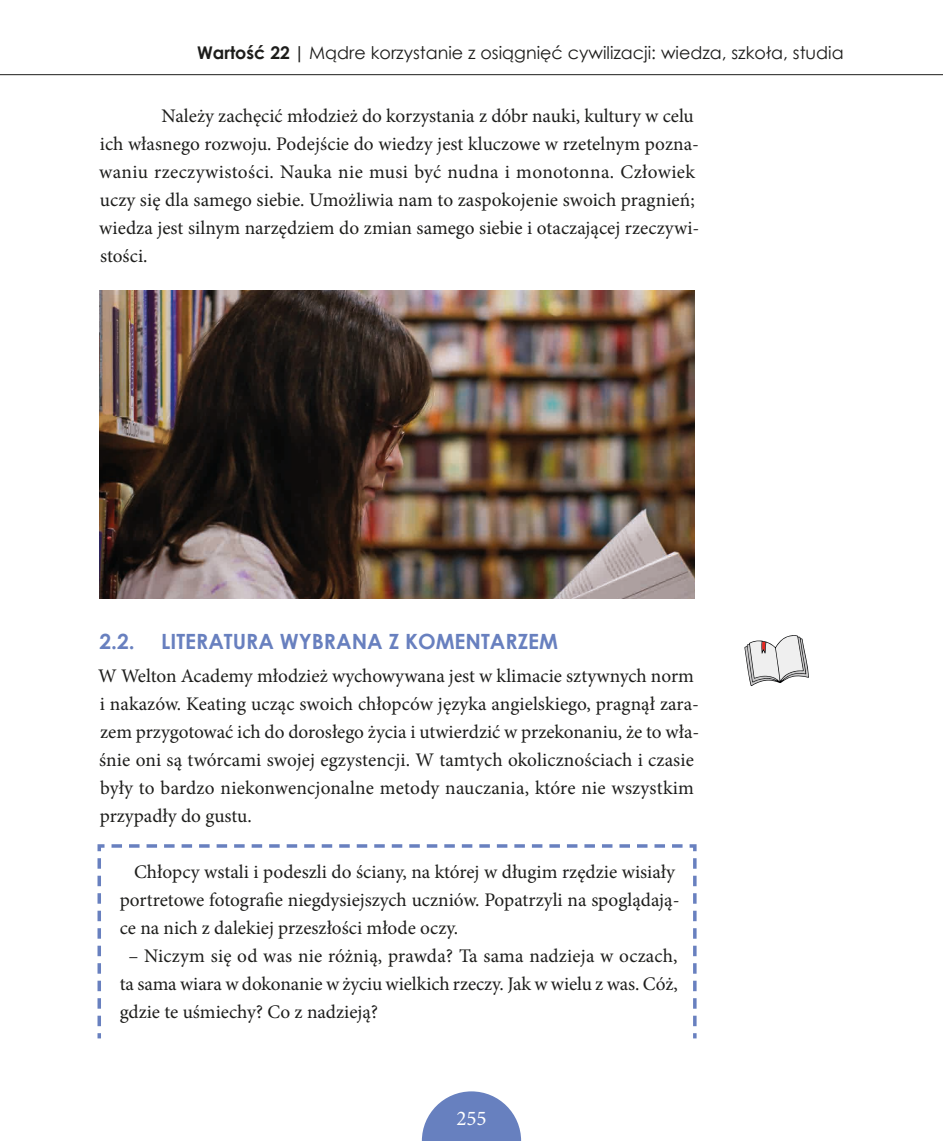
<style>
.page{position:relative;width:943px;height:1141px;background:#fff}
.page>*{position:absolute;margin:0;border:0;box-sizing:border-box;transform-origin:0 0}
.t1{font:700 21px "Century Gothic";color:#6880bf}
.t2{font:21px "Minion Pro";color:#fff}
.t3{font:19.25px/28px "Minion Pro";color:#1d1d1b}
.t4{font:17.5px "Century Gothic";color:#1d1d1b}
.s1{font-weight:700}
</style>
<div class="page">
<svg style="left:97px;top:844px;width:600px;height:195px"></svg>
<img style="left:99px;top:290px;width:595px;height:308px">
<svg style="left:744px;top:635px;width:65px;height:51px"></svg>
<hr style="left:0;top:74px;width:943px;height:1px;background:#1d1d1b">
<svg style="left:422px;top:1091px;width:99px;height:50px"></svg>
<p class="t4" style="left:197px;top:41px;width:648px"><span class="s1">Wartość 22 |</span> Mądre korzystanie z osiągnięć cywilizacji: wiedza, szkoła, studia</p>
<p class="t3" style="left:99px;top:102px;width:601px;text-indent:62px">Należy zachęcić młodzież do korzystania z dóbr nauki, kultury w celu ich własnego rozwoju. Podejście do wiedzy jest kluczowe w rzetelnym pozna‑ waniu rzeczywistości. Nauka nie musi być nudna i monotonna. Człowiek uczy się dla samego siebie. Umożliwia nam to zaspokojenie swoich pragnień; wiedza jest silnym narzędziem do zmian samego siebie i otaczającej rzeczywi‑ stości.</p>
<p class="t1" style="left:99px;top:625px;width:37px">2.2.</p>
<p class="t1" style="left:161px;top:625px;width:398px">LITERATURA WYBRANA Z KOMENTARZEM</p>
<p class="t3" style="left:98px;top:662px;width:602px">W Welton Academy młodzież wychowywana jest w klimacie sztywnych norm i nakazów. Keating ucząc swoich chłopców języka angielskiego, pragnął zara‑ zem przygotować ich do dorosłego życia i utwierdzić w przekonaniu, że to wła‑ śnie oni są twórcami swojej egzystencji. W tamtych okolicznościach i czasie były to bardzo niekonwencjonalne metody nauczania, które nie wszystkim przypadły do gustu.</p>
<p class="t3" style="left:120px;top:858px;width:561px;text-indent:14px">Chłopcy wstali i podeszli do ściany, na której w długim rzędzie wisiały portretowe fotografie niegdysiejszych uczniów. Popatrzyli na spoglądają‑ ce na nich z dalekiej przeszłości młode oczy.</p>
<p class="t3" style="left:120px;top:942px;width:559px;text-align:justify;text-indent:9px">– Niczym się od was nie różnią, prawda? Ta sama nadzieja w oczach, ta sama wiara w dokonanie w życiu wielkich rzeczy. Jak w wielu z was. Cóż, gdzie te uśmiechy? Co z nadzieją?</p>
<p class="t2" style="left:456px;top:1104px;width:32px">255</p>
</div>
